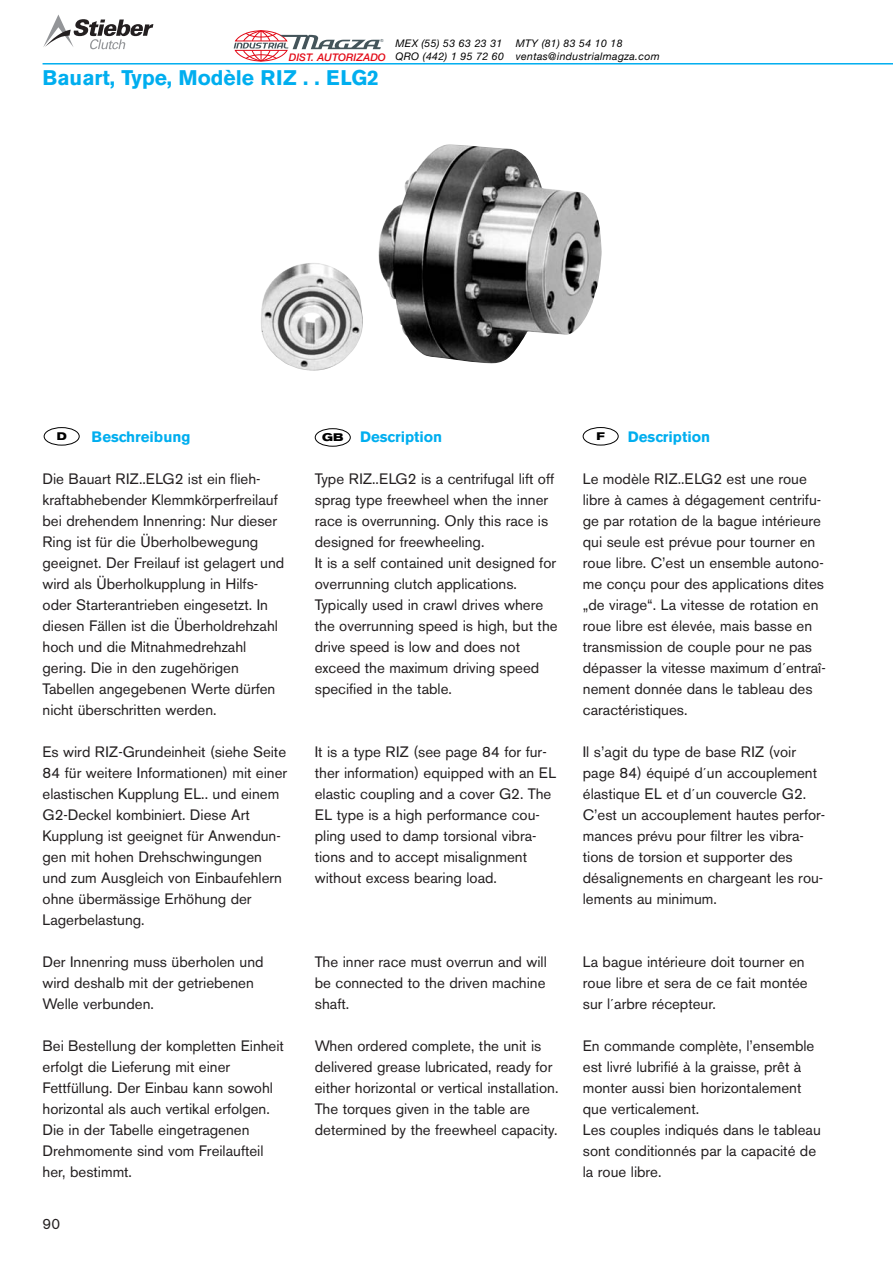
<style>
.page{position:relative;width:893px;height:1263px;background:#fff}
.page>*{position:absolute;margin:0;border:0;box-sizing:border-box;transform-origin:0 0}
.t1{font:700 21px "Akzidenz Grotesk BE";color:#00aeef}
.t2{font:15px/21px "Akzidenz Grotesk BE";color:#231f20}
.t3{font:700 15px "Akzidenz Grotesk BE";color:#00aeef}
.t4{font:700 expanded 10.95px "Akzidenz Grotesk BE";color:#000}
.t5{font:italic 10.5px/13px "Helvetica Neue";letter-spacing:.035em;color:#000}
.t6{font:italic 500 10.5px "Helvetica Neue";color:#e20916}
.t7{font:4.2px "Arial";color:#44545a}
</style>
<div class="page">
<hr style="left:43px;top:63px;width:849px;height:2px;background:#00aeef">
<img style="left:261px;top:144px;width:340px;height:227px">
<div style="left:315px;top:428px;width:36px;height:19px;background:#fff;border:1px solid #000;border-radius:50%"></div>
<div style="left:44px;top:427px;width:36px;height:19px;background:#fff;border:1px solid #000;border-radius:50%"></div>
<div style="left:582px;top:427px;width:36px;height:19px;background:#fff;border:1px solid #000;border-radius:50%"></div>
<svg style="left:43px;top:15px;width:110px;height:34px"></svg>
<svg style="left:234px;top:30px;width:147px;height:32px"></svg>
<p class="t7" style="left:380px;top:38px;width:5px">®</p>
<p class="t6" style="left:289px;top:52px;width:99px">DIST. AUTORIZADO</p>
<h1 class="t1" style="left:43px;top:70px;width:338px">Bauart, Type, Modèle RIZ . . ELG2</h1>
<p class="t5" style="left:395px;top:38px;width:110px">MEX (55) 53 63 23 31<br>QRO (442) 1 95 72 60</p>
<p class="t5" style="left:515px;top:38px;width:146px">MTY (81) 83 54 10 18 ventas@industrialmagza.com</p>
<p class="t3" style="left:91px;top:431px;width:101px">Beschreibung</p>
<p class="t2" style="left:43px;top:470px;width:243px">Die Bauart RIZ..ELG2 ist ein flieh&shy;kraftabhebender Klemmkörperfreilauf bei drehendem Innenring: Nur dieser Ring ist für die Überholbewegung geeignet. Der Freilauf ist gelagert und wird als Überholkupplung in Hilfs&shy;oder Starterantrieben eingesetzt. In diesen Fällen ist die Überholdrehzahl hoch und die Mitnahmedrehzahl gering. Die in den zugehörigen Tabellen angegebenen Werte dürfen nicht überschritten werden.</p>
<p class="t2" style="left:43px;top:743px;width:246px">Es wird RIZ-Grundeinheit (siehe Seite 84 für weitere Informationen) mit einer elastischen Kupplung EL.. und einem G2-Deckel kombiniert. Diese Art Kupplung ist geeignet für Anwendun&shy;gen mit hohen Drehschwingungen und zum Ausgleich von Einbaufehlern ohne übermässige Erhöhung der Lagerbelastung.</p>
<p class="t2" style="left:43px;top:953px;width:222px">Der Innenring muss überholen und wird deshalb mit der getriebenen<br>Welle verbunden.</p>
<p class="t2" style="left:43px;top:1037px;width:243px">Bei Bestellung der kompletten Einheit erfolgt die Lieferung mit einer Fettfüllung. Der Einbau kann sowohl horizontal als auch vertikal erfolgen.<br>Die in der Tabelle eingetragenen Drehmomente sind vom Freilaufteil her, bestimmt.</p>
<p class="t3" style="left:360px;top:431px;width:84px">Description</p>
<p class="t2" style="left:315px;top:470px;width:244px">Type RIZ..ELG2 is a centrifugal lift off sprag type freewheel when the inner race is overrunning. Only this race is designed for freewheeling.<br>It is a self contained unit designed for overrunning clutch applications.<br>Typically used in crawl drives where the overrunning speed is high, but the drive speed is low and does not exceed the maximum driving speed specified in the table.</p>
<p class="t3" style="left:628px;top:431px;width:84px">Description</p>
<p class="t2" style="left:583px;top:470px;width:244px">Le modèle RIZ..ELG2 est une roue libre à cames à dégagement centrifu&shy;ge par rotation de la bague intérieure qui seule est prévue pour tourner en roue libre. C’est un ensemble autono&shy;me conçu pour des applications dites „de virage“. La vitesse de rotation en roue libre est élevée, mais basse en transmission de couple pour ne pas dépasser la vitesse maximum d´entraî&shy;nement donnée dans le tableau des caractéristiques.</p>
<p class="t2" style="left:583px;top:743px;width:244px">Il s’agit du type de base RIZ (voir page 84) équipé d´un accouplement élastique EL et d´un couvercle G2.<br>C’est un accouplement hautes perfor&shy;mances prévu pour filtrer les vibra&shy;tions de torsion et supporter des désalignements en chargeant les rou&shy;lements au minimum.</p>
<p class="t4" style="left:57px;top:432px;width:12px">D</p>
<p class="t4" style="left:322px;top:434px;width:23px">GB</p>
<p class="t4" style="left:596px;top:432px;width:10px">F</p>
<p class="t2" style="left:315px;top:743px;width:243px">It is a type RIZ (see page 84 for fur&shy;ther information) equipped with an EL elastic coupling and a cover G2. The EL type is a high performance cou&shy;pling used to damp torsional vibra&shy;tions and to accept misalignment without excess bearing load.</p>
<p class="t2" style="left:583px;top:953px;width:226px">La bague intérieure doit tourner en roue libre et sera de ce fait montée sur l´arbre récepteur.</p>
<p class="t2" style="left:583px;top:1037px;width:239px">En commande complète, l’ensemble est livré lubrifié à la graisse, prêt à monter aussi bien horizontalement que verticalement.<br>Les couples indiqués dans le tableau sont conditionnés par la capacité de la roue libre.</p>
<p class="t2" style="left:315px;top:953px;width:233px;text-align:justify">The inner race must overrun and will be connected to the driven machine shaft.</p>
<p class="t2" style="left:315px;top:1037px;width:245px">When ordered complete, the unit is delivered grease lubricated, ready for either horizontal or vertical installation.<br>The torques given in the table are determined by the freewheel capacity.</p>
<p class="t2" style="left:43px;top:1215px;width:19px">90</p>
</div>
